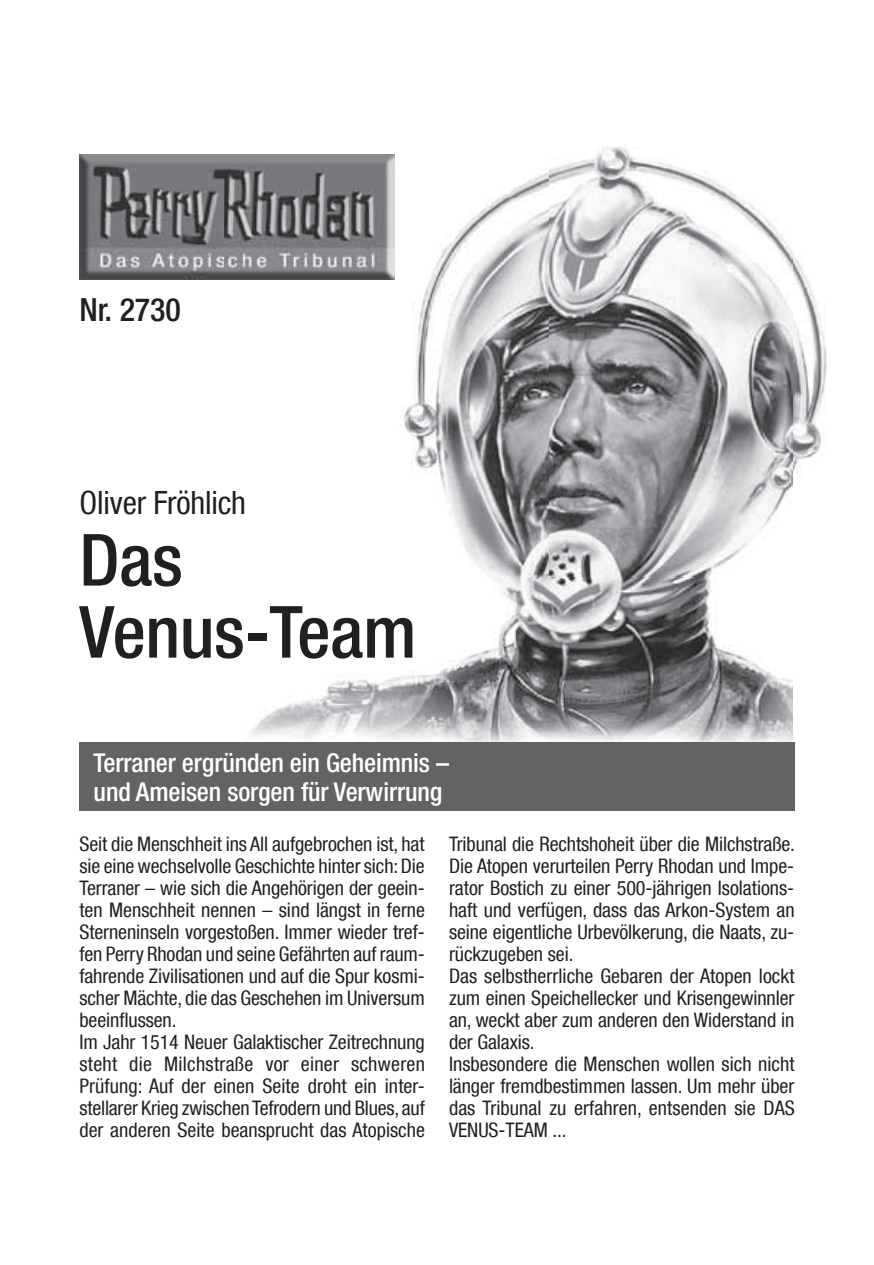
<style>
.page{position:relative;width:874px;height:1265px;background:#fff}
.page>*{position:absolute;margin:0;border:0;box-sizing:border-box;transform-origin:0 0}
.t1{font:500 condensed 72px/72px "Helvetica Neue LT Com";letter-spacing:-.005em;color:#231f20}
.t2{font:condensed 32px "Helvetica Neue LT Com";letter-spacing:-.005em;color:#231f20}
.t3{font:500 condensed 32px "Helvetica Neue LT Com";letter-spacing:-.005em;color:#231f20}
.t4{font:500 condensed 26px/29px "Helvetica Neue LT Com";letter-spacing:-.005em;color:#fff}
.t5{font:condensed 20px/22px "Helvetica Neue LT Com";letter-spacing:-.005em;color:#231f20}
</style>
<div class="page">
<img style="left:394px;top:154px;width:155px;height:44px">
<img style="left:366px;top:198px;width:213px;height:544px">
<img style="left:224px;top:279px;width:142px;height:460px">
<img style="left:579px;top:576px;width:213px;height:166px">
<img style="left:549px;top:146px;width:278px;height:430px">
<div style="left:79px;top:742px;width:715px;height:68px;background:#636366"></div>
<img style="left:79px;top:154px;width:315px;height:125px">
<h2 class="t3" style="left:79px;top:290px;width:103px">Nr. 2730</h2>
<h2 class="t2" style="left:79px;top:483px;width:168px">Oliver Fröhlich</h2>
<h1 class="t1" style="left:79px;top:523px;width:338px">Das<br>Venus-Team</h1>
<h3 class="t4" style="left:94px;top:747px;width:357px">Terraner ergründen ein Geheimnis – und Ameisen sorgen für Verwirrung</h3>
<p class="t5" style="left:79px;top:832px;width:347px">Seit die Menschheit ins All aufgebrochen ist, hat sie eine wechselvolle Geschichte hinter sich: Die Terraner – wie sich die Angehörigen der geein&shy;ten Menschheit nennen – sind längst in ferne Sterneninseln vorgestoßen. Immer wieder tref&shy;fen Perry Rhodan und seine Gefährten auf raum&shy;fahrende Zivilisationen und auf die Spur kosmi&shy;scher Mächte, die das Geschehen im Universum beeinflussen.<br>Im Jahr 1514 Neuer Galaktischer Zeitrechnung steht die Milchstraße vor einer schweren Prüfung: Auf der einen Seite droht ein inter&shy;stellarer Krieg zwischen Tefrodern und Blues, auf der anderen Seite beansprucht das Atopische</p>
<p class="t5" style="left:449px;top:832px;width:347px">Tribunal die Rechtshoheit über die Milchstraße.<br>Die Atopen verurteilen Perry Rhodan und Impe&shy;rator Bostich zu einer 500-jährigen Isolations&shy;haft und verfügen, dass das Arkon-System an seine eigentliche Urbevölkerung, die Naats, zu&shy;rückzugeben sei.<br>Das selbstherrliche Gebaren der Atopen lockt zum einen Speichellecker und Krisengewinnler an, weckt aber zum anderen den Widerstand in der Galaxis.<br>Insbesondere die Menschen wollen sich nicht länger fremdbestimmen lassen. Um mehr über das Tribunal zu erfahren, entsenden sie DAS VENUS-TEAM ...</p>
</div>
